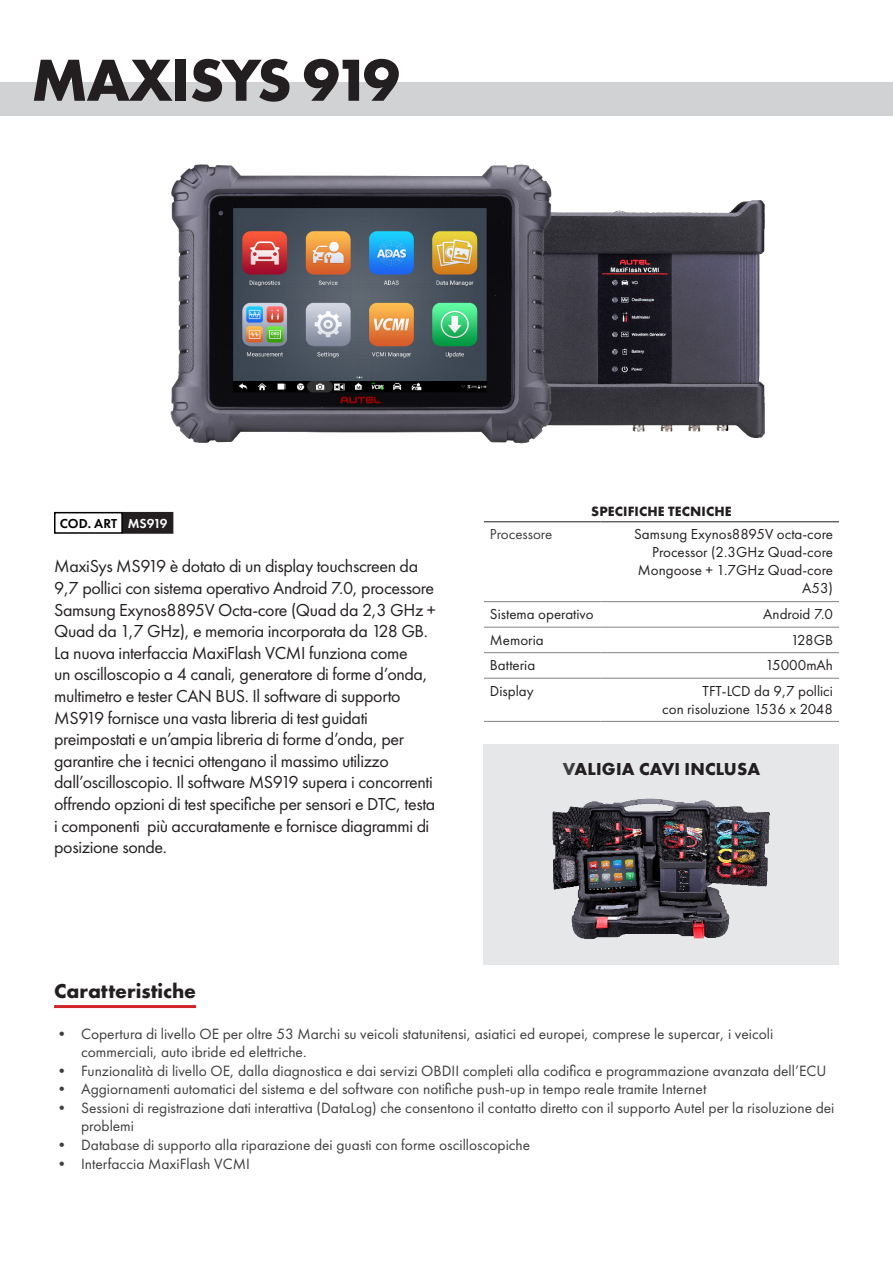
<style>
.page{position:relative;width:893px;height:1263px;background:#fff}
.page>*{position:absolute;margin:0;border:0;box-sizing:border-box;transform-origin:0 0}
.t1{font:700 61.5px "Futura PT";letter-spacing:-.035em;color:#231f20}
.t2{font:700 21px "Futura PT";color:#231f20}
.t3{font:18px/21.6px "Futura PT";letter-spacing:-.02em;color:#231f20}
.t4{font:700 18px "Futura PT";letter-spacing:.01em;color:#231f20}
.t5{font:15.45px/18.6px "Futura PT";color:#3e3e3f}
.t6{font:15px/18px "Futura PT";color:#231f20;text-align:right}
.t7{font:15px "Futura PT";color:#3e3e3f}
.t8{font:700 13.95px "Futura PT";letter-spacing:.01em;color:#231f20}
.t9{font:600 13.5px "Futura PT";color:#000}
.t10{font:600 13.5px "Futura PT";letter-spacing:-.035em;color:#fff}
.s1{color:#3e3e3f}
</style>
<div class="page">
<div style="left:0;top:83px;width:893px;height:33px;background:#d1d2d4"></div>
<div style="left:484px;top:744px;width:355px;height:220px;background:#e6e7e9"></div>
<img style="left:170px;top:164px;width:595px;height:280px">
<hr style="left:484px;top:627px;width:116px;height:1px;background:#808285">
<hr style="left:600px;top:627px;width:239px;height:1px;background:#808285">
<hr style="left:484px;top:652px;width:116px;height:1px;background:#808285">
<hr style="left:600px;top:652px;width:239px;height:1px;background:#808285">
<hr style="left:484px;top:678px;width:116px;height:1px;background:#808285">
<hr style="left:600px;top:678px;width:239px;height:1px;background:#808285">
<hr style="left:484px;top:601px;width:116px;height:1px;background:#808285">
<hr style="left:600px;top:601px;width:239px;height:1px;background:#808285">
<hr style="left:484px;top:721px;width:116px;height:1px;background:#808285">
<hr style="left:600px;top:721px;width:239px;height:1px;background:#808285">
<hr style="left:484px;top:521px;width:116px;height:1px;background:#231f20">
<hr style="left:600px;top:521px;width:239px;height:1px;background:#231f20">
<img style="left:552px;top:798px;width:218px;height:141px">
<hr style="left:54px;top:1005px;width:142px;height:3px;background:#d1232a">
<div style="left:123px;top:513px;width:50px;height:20px;background:#231f20"></div>
<div style="left:122px;top:512px;width:51px;height:22px;border:2px solid #231f20"></div>
<div style="left:54px;top:512px;width:69px;height:22px;border:2px solid #000"></div>
<p class="t1" style="left:31px;top:41px;width:370px">MAXISYS 919</p>
<p class="t9" style="left:60px;top:515px;width:59px">COD. ART</p>
<p class="t10" style="left:128px;top:515px;width:41px">MS919</p>
<p class="t3" style="left:54px;top:555px;width:383px">MaxiSys MS919 è dotato di un display touchscreen da 9,7 pollici con sistema operativo Android 7.0, processore Samsung Exynos8895V Octa-core (Quad da 2,3 GHz + Quad da 1,7 GHz), e memoria incorporata da 128 GB.</p>
<p class="t3" style="left:54px;top:642px;width:383px">La nuova interfaccia MaxiFlash VCMI funziona come<br>un oscilloscopio a 4 canali, generatore di forme d’onda, multimetro e tester CAN BUS. Il software di supporto MS919 fornisce una vasta libreria di test guidati preimpostati e un’ampia libreria di forme d’onda, per garantire che i tecnici ottengano il massimo utilizzo dall’oscilloscopio. Il software MS919 supera i concorrenti offrendo opzioni di test specifiche per sensori e DTC, testa i componenti più accuratamente e fornisce diagrammi di posizione sonde.</p>
<p class="t8" style="left:591px;top:502px;width:142px">SPECIFICHE TECNICHE</p>
<p class="t7" style="left:490px;top:525px;width:64px">Processore</p>
<p class="t6" style="left:634px;top:525px;width:200px">Samsung Exynos8895V octa-core<br>Processor (2.3GHz Quad-core<br>Mongoose + 1.7GHz Quad-core<br>A53)</p>
<p class="t6" style="left:490px;top:605px;width:105px">Sistema operativo</p>
<p class="t6" style="left:763px;top:605px;width:71px">Android 7.0</p>
<p class="t6" style="left:490px;top:630px;width:55px">Memoria</p>
<p class="t6" style="left:791px;top:630px;width:44px">128GB</p>
<p class="t6" style="left:490px;top:656px;width:47px">Batteria</p>
<p class="t6" style="left:766px;top:656px;width:69px">15000mAh</p>
<p class="t6" style="left:490px;top:682px;width:45px">Display</p>
<p class="t6" style="left:703px;top:682px;width:132px">TFT-LCD da 9,7 pollici</p>
<p class="t6" style="left:662px;top:700px;width:172px">con risoluzione 1536 x 2048</p>
<p class="t4" style="left:563px;top:758px;width:199px"><span class="s1">V</span>ALIGIA CAVI INCLUSA</p>
<p class="t2" style="left:54px;top:978px;width:143px">Caratteristiche</p>
<p class="t5" style="left:81px;top:1024px;width:694px;text-indent:-27px">• Copertura di livello OE per oltre 53 Marchi su veicoli statunitensi, asiatici ed europei, comprese le supercar, i veicoli commerciali, auto ibride ed elettriche.</p>
<p class="t5" style="left:54px;top:1061px;width:774px">• Funzionalità di livello OE, dalla diagnostica e dai servizi OBDII completi alla codifica e programmazione avanzata dell’ECU</p>
<p class="t5" style="left:54px;top:1080px;width:654px">• Aggiornamenti automatici del sistema e del software con notifiche push-up in tempo reale tramite Internet</p>
<p class="t5" style="left:81px;top:1098px;width:755px;text-indent:-27px">• Sessioni di registrazione dati interattiva (DataLog) che consentono il contatto diretto con il supporto Autel per la risoluzione dei problemi</p>
<p class="t5" style="left:54px;top:1135px;width:478px">• Database di supporto alla riparazione dei guasti con forme oscilloscopiche</p>
<p class="t5" style="left:54px;top:1154px;width:197px">• Interfaccia MaxiFlash VCMI</p>
</div>
